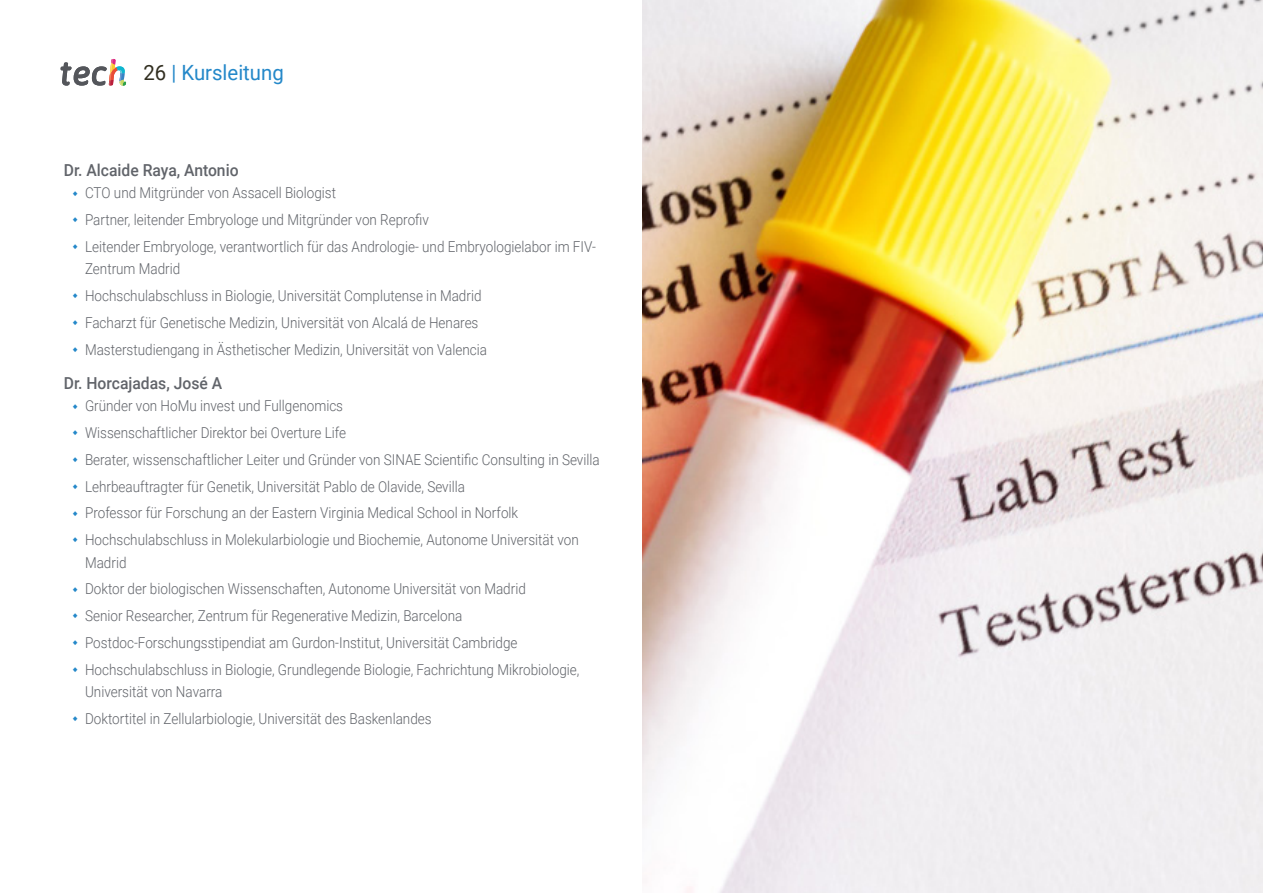
<style>
.page{position:relative;width:1263px;height:893px;background:#fff}
.page>*{position:absolute;margin:0;border:0;box-sizing:border-box;transform-origin:0 0}
.t1{font:21px "Roboto";color:#2488c9}
.t2{font:500 16.5px "Roboto";color:#61646a;scale:.95 1}
.t3{font:300 15px/26.7px "Roboto";color:#61646a;scale:.9 1}
.s1{color:#312e20}
</style>
<div class="page">
<img style="left:642px;top:0;width:621px;height:893px">
<svg style="left:61px;top:59px;width:65px;height:27px"></svg>
<h1 class="t1" style="left:144px;top:57px;width:142px"><span class="s1">26</span> | Kursleitung</h1>
<p class="t2" style="left:64px;top:159px;width:185px">Dr. Alcaide Raya, Antonio</p>
<p class="t3" style="left:85px;top:179px;width:569px">CTO und Mitgründer von Assacell Biologist<br>Partner, leitender Embryologe und Mitgründer von Reprofiv<br>Leitender Embryologe, verantwortlich für das Andrologie- und Embryologielabor im FIV-</p>
<p class="t3" style="left:85px;top:255px;width:448px">Zentrum Madrid<br>Hochschulabschluss in Biologie, Universität Complutense in Madrid Facharzt für Genetische Medizin, Universität von Alcalá de Henares Masterstudiengang in Ästhetischer Medizin, Universität von Valencia</p>
<p class="t2" style="left:64px;top:372px;width:168px">Dr. Horcajadas, José A</p>
<p class="t3" style="left:85px;top:392px;width:573px">Gründer von HoMu invest und Fullgenomics<br>Wissenschaftlicher Direktor bei Overture Life<br>Berater, wissenschaftlicher Leiter und Gründer von SINAE Scientific Consulting in Sevilla Lehrbeauftragter für Genetik, Universität Pablo de Olavide, Sevilla<br>Professor für Forschung an der Eastern Virginia Medical School in Norfolk Hochschulabschluss in Molekularbiologie und Biochemie, Autonome Universität von</p>
<p class="t3" style="left:85px;top:548px;width:551px">Madrid<br>Doktor der biologischen Wissenschaften, Autonome Universität von Madrid<br>Senior Researcher, Zentrum für Regenerative Medizin, Barcelona Postdoc-Forschungsstipendiat am Gurdon-Institut, Universität Cambridge Hochschulabschluss in Biologie, Grundlegende Biologie, Fachrichtung Mikrobiologie,</p>
<p class="t3" style="left:85px;top:678px;width:387px">Universität von Navarra<br>Doktortitel in Zellularbiologie, Universität des Baskenlandes</p>
</div>
